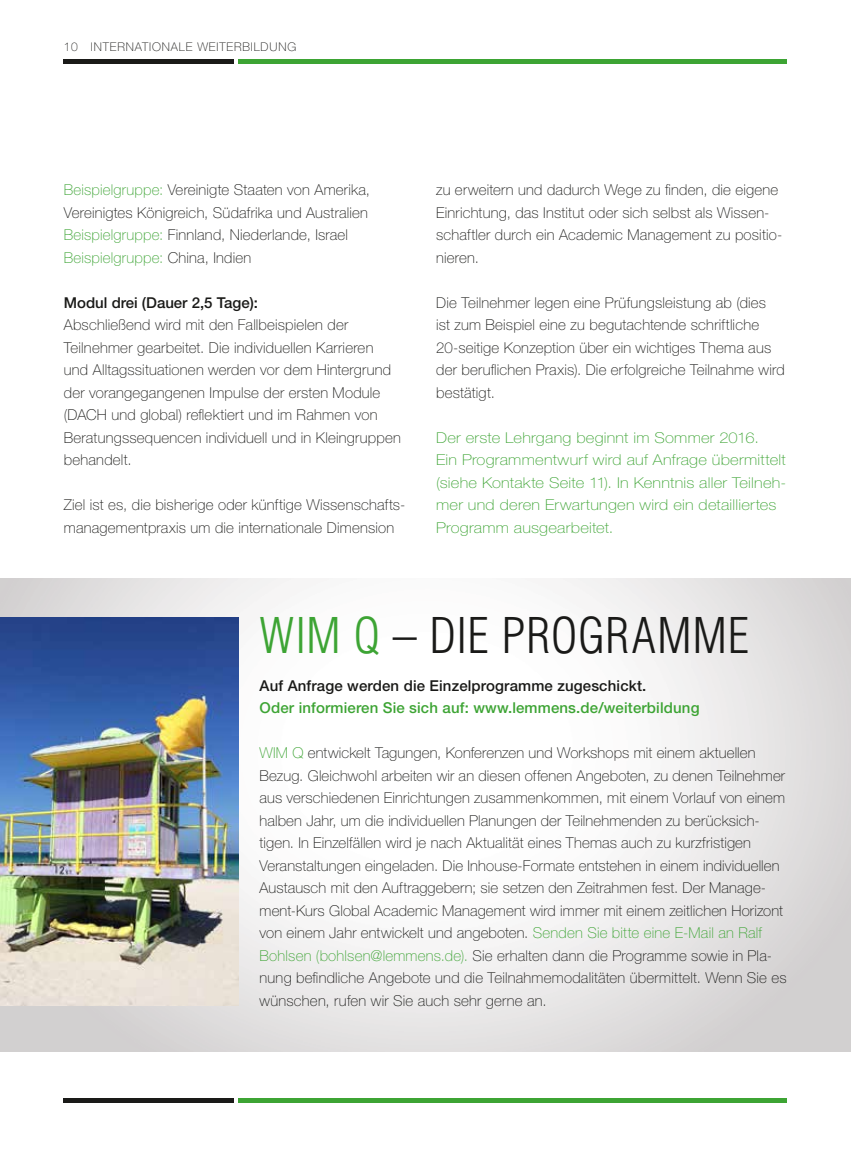
<style>
.page{position:relative;width:851px;height:1149px;background:#fff}
.page>*{position:absolute;margin:0;border:0;box-sizing:border-box;transform-origin:0 0}
.t1{font:300 condensed 48px "Helvetica LT Std";letter-spacing:.015em;color:#1a1a18}
.t2{font:100 15px/22.5px "Helvetica Neue LT Std";letter-spacing:.015em;color:#1a1a18}
.t3{font:100 15px/22.5px "Helvetica Neue LT Std";letter-spacing:.015em;color:#3da434;scale:1.1 1}
.t4{font:500 15px "Helvetica Neue LT Std";letter-spacing:.01em;color:#1a1a18}
.t5{font:500 15px "Helvetica Neue LT Std";letter-spacing:.01em;color:#3da434}
.t6{font:100 12px "Helvetica Neue LT Std";letter-spacing:.07em;color:#1a1a18}
.s1{color:#3da434}
</style>
<div class="page">
<hr style="left:238px;top:60px;width:549px;height:4px;background:#3da434">
<hr style="left:64px;top:60px;width:170px;height:4px;background:#1a1a18">
<hr style="left:238px;top:1098px;width:549px;height:3px;background:#3da434">
<svg style="left:64px;top:1098px;width:170px;height:3px"></svg>
<img style="left:0;top:578px;width:850px;height:472px">
<img style="left:0;top:617px;width:238px;height:388px">
<p class="t6" style="left:64px;top:40px;width:234px">10 INTERNATIONALE WEITERBILDUNG</p>
<p class="t2" style="left:64px;top:178px;width:308px"><span class="s1">Beispielgruppe:</span> Vereinigte Staaten von Amerika, Vereinigtes Königreich, Südafrika und Australien <span class="s1">Beispielgruppe:</span> Finnland, Niederlande, Israel <span class="s1">Beispielgruppe:</span> China, Indien</p>
<p class="t4" style="left:64px;top:293px;width:196px">Modul drei (Dauer 2,5 Tage):</p>
<p class="t2" style="left:64px;top:313px;width:338px">Abschließend wird mit den Fallbeispielen der Teilnehmer gearbeitet. Die individuellen Karrieren und Alltagssituationen werden vor dem Hintergrund der vorangegangenen Impulse der ersten Module (DACH und global) reflektiert und im Rahmen von Beratungssequencen individuell und in Kleingruppen behandelt.</p>
<p class="t2" style="left:64px;top:493px;width:343px">Ziel ist es, die bisherige oder künftige Wissenschafts&shy;managementpraxis um die internationale Dimension</p>
<p class="t2" style="left:436px;top:178px;width:347px">zu erweitern und dadurch Wege zu finden, die eigene Einrichtung, das Institut oder sich selbst als Wissen&shy;schaftler durch ein Academic Management zu positio&shy;nieren.</p>
<p class="t2" style="left:436px;top:291px;width:350px">Die Teilnehmer legen eine Prüfungsleistung ab (dies<br>ist zum Beispiel eine zu begutachtende schriftliche 20-seitige Konzeption über ein wichtiges Thema aus der beruflichen Praxis). Die erfolgreiche Teilnahme wird bestätigt.</p>
<p class="t3" style="left:436px;top:426px;width:320px">Der erste Lehrgang beginnt im Sommer 2016.<br>Ein Programmentwurf wird auf Anfrage übermittelt (siehe Kontakte Seite 11). In Kenntnis aller Teilneh&shy;mer und deren Erwartungen wird ein detailliertes Programm ausgearbeitet.</p>
<h1 class="t1" style="left:259px;top:606px;width:491px"><span class="s1">WIM Q</span> – DIE PROGRAMME</h1>
<p class="t4" style="left:259px;top:676px;width:388px">Auf Anfrage werden die Einzelprogramme zugeschickt.</p>
<p class="t5" style="left:259px;top:698px;width:441px">Oder informieren Sie sich auf: www.lemmens.de/weiterbildung</p>
<p class="t2" style="left:259px;top:741px;width:528px"><span class="s1">WIM Q</span> entwickelt Tagungen, Konferenzen und Workshops mit einem aktuellen Bezug. Gleichwohl arbeiten wir an diesen offenen Angeboten, zu denen Teilnehmer aus verschiedenen Einrichtungen zusammenkommen, mit einem Vorlauf von einem halben Jahr, um die individuellen Planungen der Teilnehmenden zu berücksich&shy;tigen. In Einzelfällen wird je nach Aktualität eines Themas auch zu kurzfristigen Veranstaltungen eingeladen. Die Inhouse-Formate entstehen in einem individuellen Austausch mit den Auftraggebern; sie setzen den Zeitrahmen fest. Der Manage&shy;ment-Kurs Global Academic Management wird immer mit einem zeitlichen Horizont von einem Jahr entwickelt und angeboten. <span class="s1">Senden Sie bitte eine E-Mail an Ralf Bohlsen (bohlsen@lemmens.de).</span> Sie erhalten dann die Programme sowie in Pla&shy;nung befindliche Angebote und die Teilnahmemodalitäten übermittelt. Wenn Sie es wünschen, rufen wir Sie auch sehr gerne an.</p>
</div>
